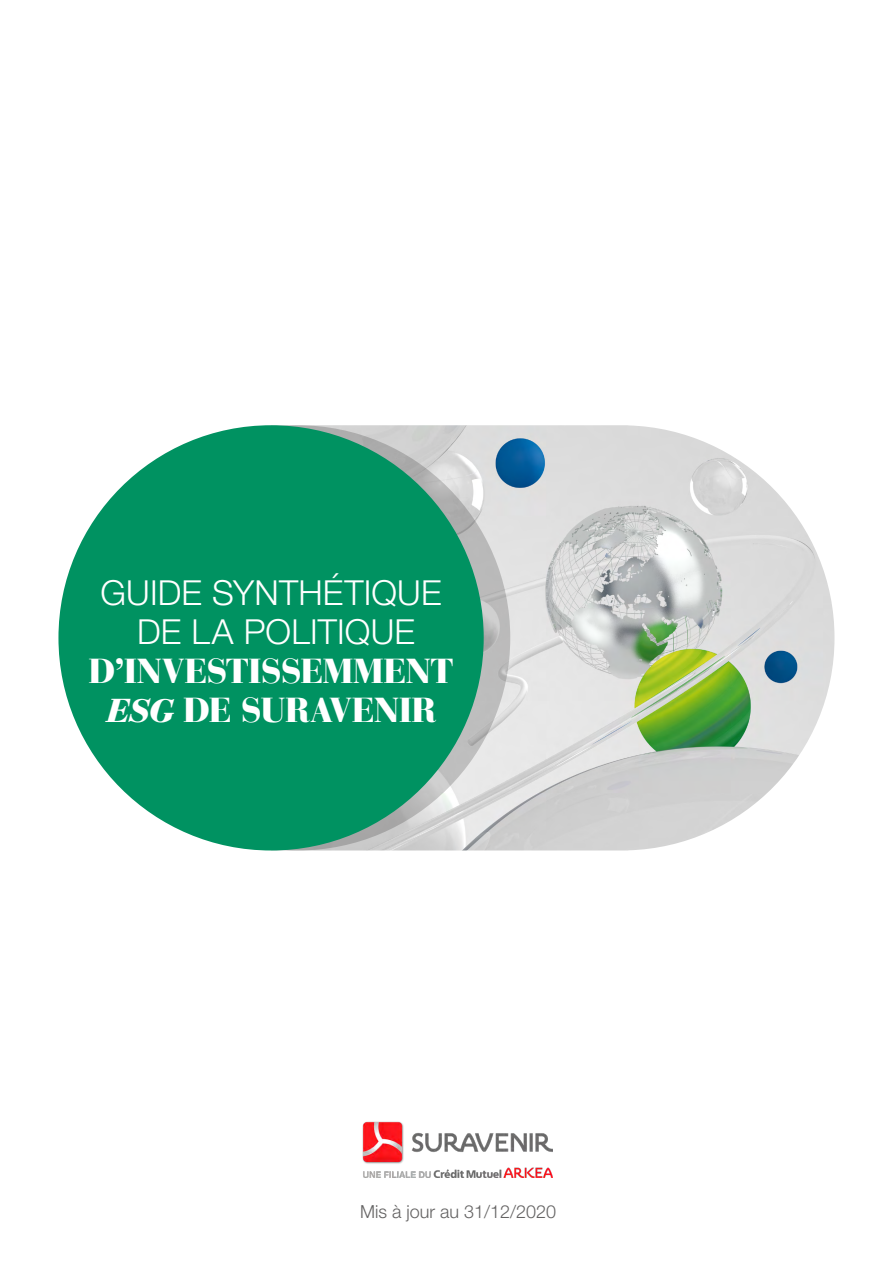
<style>
.page{position:relative;width:893px;height:1263px;background:#fff}
.page>*{position:absolute;margin:0;border:0;box-sizing:border-box;transform-origin:0 0}
.t1{font:900 34.5px/39px "Bauer Bodoni Std";letter-spacing:-.015em;color:#fff;text-align:center}
.t2{font:300 34.5px/39px "Helvetica Neue LT Pro";letter-spacing:.005em;color:#fff;text-align:center}
.t3{font:300 18px "Helvetica Neue LT Pro";color:#646363}
.s1{font-family:"Bauer Bod T";font-weight:700;font-style:italic}
</style>
<div class="page">
<img style="left:362px;top:1121px;width:191px;height:56px">
<img style="left:312px;top:425px;width:522px;height:425px">
<svg style="left:85px;top:425px;width:425px;height:425px;background:#b5b6b6"></svg>
<div style="left:58px;top:425px;width:426px;height:425px;background:#009261;border-radius:50%"></div>
<p class="t2" style="left:101px;top:573px;width:343px">GUIDE SYNTHÉTIQUE<br>DE LA POLITIQUE</p>
<p class="t1" style="left:89px;top:652px;width:367px">D’INVESTISSEMMENT<br><span class="s1">ESG</span> DE SURAVENIR</p>
<p class="t3" style="left:360px;top:1201px;width:198px">Mis à jour au 31/12/2020</p>
</div>
